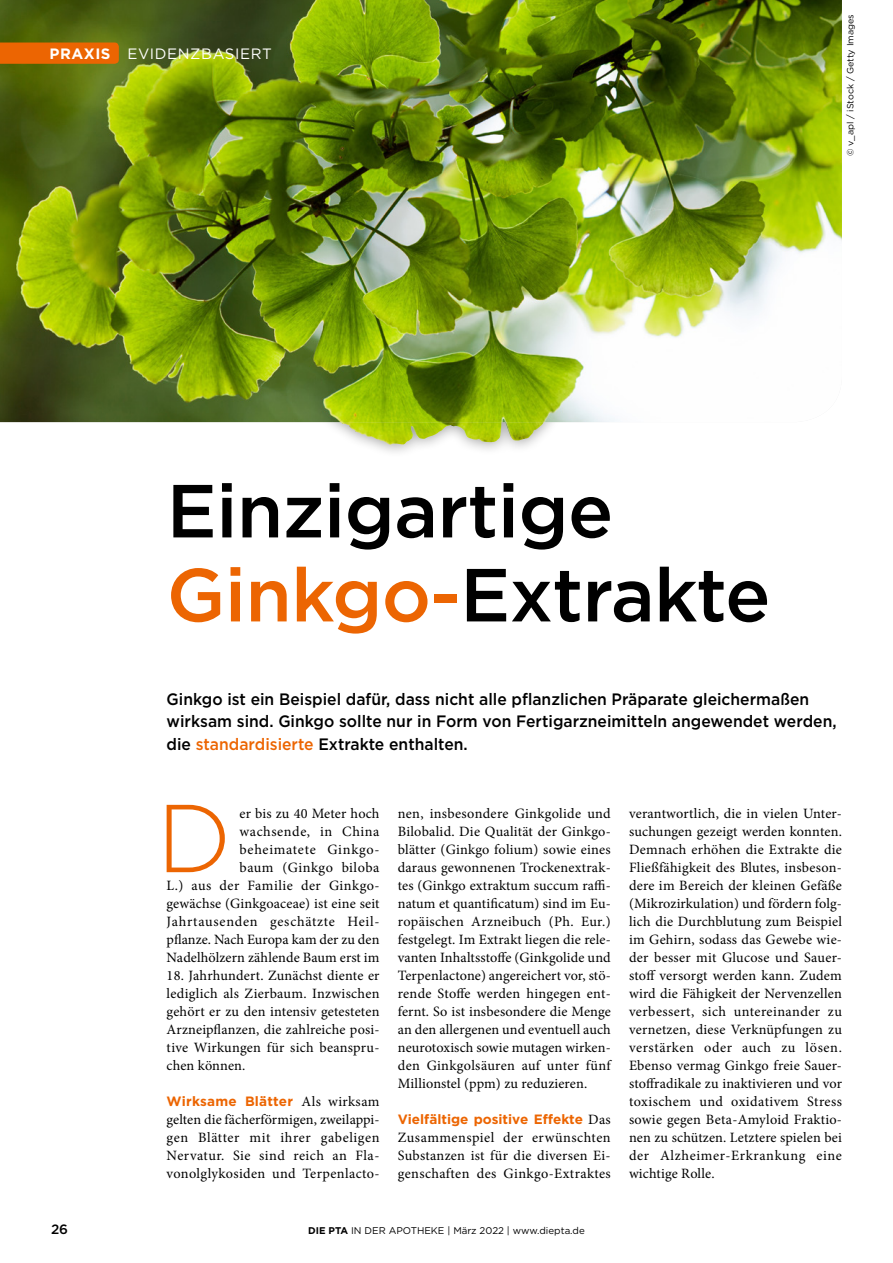
<style>
.page{position:relative;width:893px;height:1263px;background:#fff}
.page>*{position:absolute;margin:0;border:0;box-sizing:border-box;transform-origin:0 0}
.t1{font:300 96.15px "Gotham";color:#ec6502}
.t2{font:500 75px/84px "Gotham";letter-spacing:-.01em;color:#000}
.t3{font:500 16.5px/22.5px "Gotham";color:#000;scale:.95 1}
.t4{font:15px "Gotham";letter-spacing:.04em;color:#fff}
.t5{font:14.25px/18px "Minion Pro";letter-spacing:.02em;color:#000;text-align:justify}
.t6{font:700 13.5px "Gotham";color:#ec6502}
.t7{font:500 13.5px "Gotham";color:#000}
.t8{font:9.75px "Gotham";color:#000}
.t9{font:9px "Gotham";color:#000}
.s1{font-weight:700}
.s2{color:#ec6502}
.s3{font-family:"Minion Pro";font-weight:400;font-size:14.25px;color:#000}
</style>
<div class="page">
<div style="left:311px;top:358px;width:281px;height:99px;background:#000;opacity:.4"></div>
<img style="left:324px;top:422px;width:256px;height:23px">
<img style="left:0;top:0;width:842px;height:422px">
<div style="left:0;top:43px;width:119px;height:21px;background:#ec6502"></div>
<p class="t4" style="left:50px;top:44px;width:224px"><span class="s1">PRAXIS</span> EVIDENZBASIERT</p>
<p class="t9" style="left:844px;top:156px;width:143px;rotate:-90deg">© v_apl / iStock / Getty Images</p>
<h2 class="t2" style="left:167px;top:468px;width:605px">Einzigartige<br><span class="s2">Ginkgo-</span>Extrakte</h2>
<p class="t3" style="left:167px;top:687px;width:707px">Ginkgo ist ein Beispiel dafür, dass nicht alle pflanzlichen Präparate gleichermaßen wirksam sind. Ginkgo sollte nur in Form von Fertigarzneimitteln angewendet werden, die <span class="s2">standardisierte</span> Extrakte enthalten.</p>
<h1 class="t1" style="left:157px;top:777px;width:77px">D</h1>
<p class="t5" style="left:167px;top:805px;width:214px;text-align:right">er bis zu 40 Meter hoch wachsende, in China beheimatete Ginkgo-<br>baum (Ginkgo biloba<br>L.) aus der Familie der Ginkgo&shy;gewächse (Ginkgoaceae) ist eine seit<br>Jahrtausenden geschätzte Heil&shy;pflanze. Nach Europa kam der zu den<br>Nadelhölzern zählende Baum erst im</p>
<p class="t5" style="left:167px;top:967px;width:214px">18. Jahrhundert. Zunächst diente er lediglich als Zierbaum. Inzwischen gehört er zu den intensiv getesteten Arzneipflanzen, die zahlreiche posi&shy;tive Wirkungen für sich beanspru&shy;chen können.</p>
<p class="t6" style="left:167px;top:1092px;width:214px">Wirksame Blätter <span class="s3">Als wirksam</span></p>
<p class="t5" style="left:167px;top:1111px;width:214px">gelten die fächerförmigen, zweilappi&shy;gen Blätter mit ihrer gabeligen Nervatur. Sie sind reich an Fla&shy;vonolglykosiden und Terpenlacto-</p>
<p class="t5" style="left:398px;top:805px;width:214px">nen, insbesondere Ginkgolide und Bilobalid. Die Qualität der Ginkgo&shy;blätter (Ginkgo folium) sowie eines daraus gewonnenen Trockenextrak&shy;tes (Ginkgo extraktum succum raffi&shy;natum et quantificatum) sind im Eu&shy;ropäischen Arzneibuch (Ph. Eur.) festgelegt. Im Extrakt liegen die rele&shy;vanten Inhaltsstoffe (Ginkgolide und Terpenlactone) angereichert vor, stö&shy;rende Stoffe werden hingegen ent&shy;fernt. So ist insbesondere die Menge an den allergenen und eventuell auch neurotoxisch sowie mutagen wirken&shy;den Ginkgolsäuren auf unter fünf Millionstel (ppm) zu reduzieren.</p>
<p class="t6" style="left:398px;top:1110px;width:214px">Vielfältige positive Effekte <span class="s3">Das</span></p>
<p class="t5" style="left:398px;top:1129px;width:214px">Zusammenspiel der erwünschten Substanzen ist für die diversen Ei&shy;genschaften des Ginkgo-Extraktes</p>
<p class="t5" style="left:629px;top:805px;width:214px">verantwortlich, die in vielen Unter&shy;suchungen gezeigt werden konnten.<br>Demnach erhöhen die Extrakte die Fließfähigkeit des Blutes, insbeson&shy;dere im Bereich der kleinen Gefäße (Mikrozirkulation) und fördern folg&shy;lich die Durchblutung zum Beispiel im Gehirn, sodass das Gewebe wie&shy;der besser mit Glucose und Sauer&shy;stoff versorgt werden kann. Zudem wird die Fähigkeit der Nervenzellen verbessert, sich untereinander zu vernetzen, diese Verknüpfungen zu verstärken oder auch zu lösen.<br>Ebenso vermag Ginkgo freie Sauer&shy;stoffradikale zu inaktivieren und vor toxischem und oxidativem Stress sowie gegen Beta-Amyloid Fraktio&shy;nen zu schützen. Letztere spielen bei der Alzheimer-Erkrankung eine wichtige Rolle.</p>
<p class="t7" style="left:51px;top:1220px;width:19px">26</p>
<p class="t8" style="left:308px;top:1224px;width:278px"><span class="s1">DIE PTA</span> IN DER APOTHEKE | März 2022 | www.diepta.de</p>
</div>
